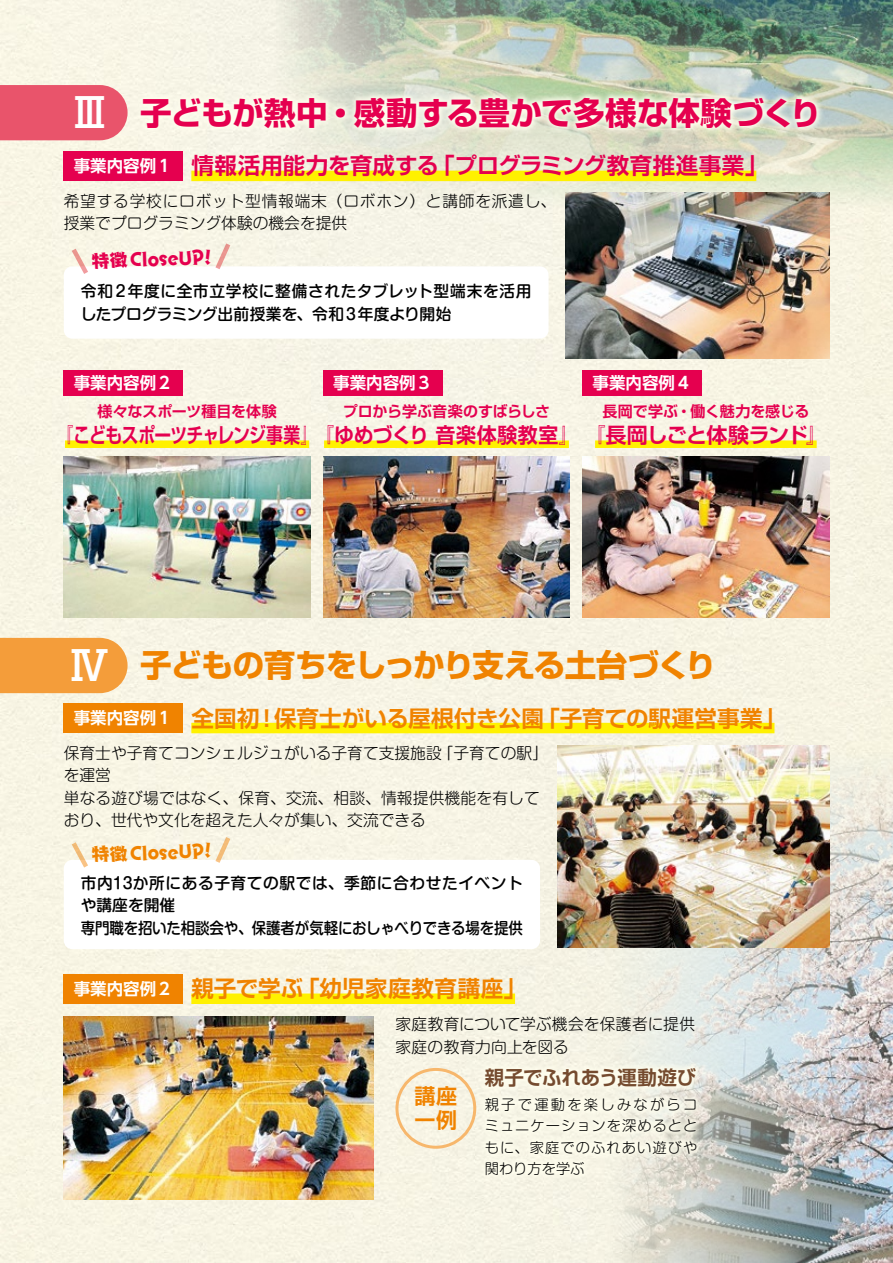
<style>
.page{position:relative;width:893px;height:1263px;background:#f7f4e5}
.page>*{position:absolute;margin:0;border:0;box-sizing:border-box;transform-origin:0 0}
.t1{font:500 40.5px "Shin Go Pro";color:#fff}
.t2{font:700 31.5px "Shin Go Pro";letter-spacing:-.005em;color:#e5004f}
.t3{font:700 31.5px "Shin Go Pro";letter-spacing:-.035em;color:#f08300}
.t4{font:700 22.5px "Shin Go Pro De";letter-spacing:.005em;color:#f08300}
.t5{font:700 22.5px "Shin Go Pro De";letter-spacing:.005em;color:#e5004f}
.t6{font:700 22.5px "Shin Go Pro De";letter-spacing:.025em;color:#f08300}
.t7{font:700 21px "Shin Go Pro De";letter-spacing:-.035em;color:#e5004f;scale:.95 1}
.t8{font:700 21px "Shin Go Pro De";letter-spacing:-.035em;color:#e5004f;scale:.8 1}
.t9{font:700 21px/24px "Shin Go Pro De";color:#f08300}
.t10{font:700 19.5px "Shin Go Pro De";letter-spacing:-.005em;color:#754b2f}
.t11{font:18px "Gospel Std EB";color:#e5004f}
.t12{font:18px "Gospel Std EB";color:#f08300}
.t13{font:700 16.5px "UD Shin Go Pro De";color:#fff}
.t14{font:300 15.75px/22.5px "Shin M Go Pro";color:#000}
.t15{font:500 15.75px/22.5px "Shin M Go Pro";color:#000}
.t16{font:500 15.75px/22.5px "Shin M Go Pro";letter-spacing:.02em;color:#000}
.t17{font:300 15.75px/22.5px "Shin M Go Pro";letter-spacing:.045em;color:#000}
.t18{font:700 15px "Shin Go Pro De";letter-spacing:-.005em;color:#e5004f}
.t19{font:300 14.25px/21px "Shin M Go Pro";letter-spacing:.075em;color:#000;text-align:justify}
</style>
<div class="page">
<img style="left:608px;top:752px;width:285px;height:511px">
<img style="left:0;top:0;width:1px;height:219px">
<img style="left:271px;top:0;width:622px;height:207px">
<div style="left:64px;top:266px;width:485px;height:73px;background:#fff;border-radius:9px"></div>
<div style="left:64px;top:860px;width:476px;height:89px;background:#fff;border-radius:9px"></div>
<div style="left:191px;top:171px;width:565px;height:10px;background:#fff100"></div>
<div style="left:191px;top:723px;width:583px;height:10px;background:#fff100"></div>
<div style="left:191px;top:993px;width:324px;height:11px;background:#fff100"></div>
<div style="left:65px;top:440px;width:244px;height:8px;background:#fff100"></div>
<div style="left:324px;top:440px;width:245px;height:8px;background:#fff100"></div>
<div style="left:595px;top:440px;width:222px;height:8px;background:#fff100"></div>
<div style="left:64px;top:151px;width:119px;height:30px;background:#e5004f"></div>
<div style="left:64px;top:703px;width:119px;height:30px;background:#f08300"></div>
<div style="left:64px;top:974px;width:119px;height:29px;background:#f08300"></div>
<div style="left:64px;top:370px;width:119px;height:25px;background:#e5004f"></div>
<div style="left:323px;top:370px;width:119px;height:25px;background:#e5004f"></div>
<div style="left:583px;top:370px;width:119px;height:25px;background:#e5004f"></div>
<div style="left:395px;top:1068px;width:81px;height:81px;border:3px solid #f7b76c;border-radius:50%"></div>
<div style="left:478px;top:1061px;width:226px;height:121px;background:#fffeee"></div>
<svg style="left:70px;top:247px;width:20px;height:27px"></svg>
<svg style="left:213px;top:242px;width:20px;height:27px"></svg>
<svg style="left:70px;top:840px;width:20px;height:28px"></svg>
<svg style="left:213px;top:835px;width:20px;height:28px"></svg>
<img style="left:557px;top:745px;width:272px;height:203px">
<img style="left:566px;top:193px;width:263px;height:166px">
<img style="left:63px;top:456px;width:247px;height:162px">
<img style="left:323px;top:456px;width:247px;height:162px">
<img style="left:583px;top:456px;width:246px;height:162px">
<img style="left:63px;top:1016px;width:311px;height:183px">
<svg style="left:134px;top:90px;width:690px;height:46px;background:#edefdd"></svg>
<div style="left:0;top:85px;width:128px;height:55px;background:#e9546b"></div>
<div style="left:0;top:638px;width:128px;height:55px;background:#f49d3a"></div>
<h1 class="t1" style="left:69px;top:79px;width:42px">Ⅲ</h1>
<h2 class="t2" style="left:140px;top:88px;width:683px">子どもが熱中・感動する豊かで多様な体験づくり</h2>
<p class="t13" style="left:74px;top:152px;width:100px">事業内容例１</p>
<h3 class="t5" style="left:191px;top:147px;width:578px">情報活用能力を育成する「プログラミング教育推進事業」</h3>
<p class="t17" style="left:64px;top:188px;width:494px">希望する学校にロボット型情報端末（ロボホン）と講師を派遣し、授業でプログラミング体験の機会を提供</p>
<p class="t11" style="left:91px;top:249px;width:121px;rotate:-2deg">特徴CloseUP!</p>
<p class="t16" style="left:81px;top:278px;width:452px">令和２年度に全市立学校に整備されたタブレット型端末を活用したプログラミング出前授業を、令和３年度より開始</p>
<p class="t13" style="left:74px;top:369px;width:100px">事業内容例２</p>
<p class="t13" style="left:333px;top:369px;width:100px">事業内容例３</p>
<p class="t13" style="left:593px;top:369px;width:101px">事業内容例４</p>
<p class="t18" style="left:97px;top:399px;width:181px">様々なスポーツ種目を体験</p>
<h3 class="t8" style="left:57px;top:418px;width:328px">『こどもスポーツチャレンジ事業』</h3>
<p class="t18" style="left:343px;top:399px;width:209px">プロから学ぶ音楽のすばらしさ</p>
<h3 class="t7" style="left:314px;top:418px;width:542px">『ゆめづくり 音楽体験教室』『長岡しごと体験ランド』</h3>
<p class="t18" style="left:602px;top:399px;width:208px">長岡で学ぶ・働く魅力を感じる</p>
<h1 class="t1" style="left:69px;top:632px;width:42px">Ⅳ</h1>
<h2 class="t3" style="left:140px;top:640px;width:577px">子どもの育ちをしっかり支える土台づくり</h2>
<p class="t13" style="left:74px;top:704px;width:100px">事業内容例１</p>
<h3 class="t4" style="left:191px;top:699px;width:596px">全国初！保育士がいる屋根付き公園「子育ての駅運営事業」</h3>
<p class="t14" style="left:64px;top:740px;width:486px">保育士や子育てコンシェルジュがいる子育て支援施設「子育ての駅」を運営<br>単なる遊び場ではなく、保育、交流、相談、情報提供機能を有しており、世代や文化を超えた人々が集い、交流できる</p>
<p class="t12" style="left:91px;top:843px;width:121px;rotate:-2deg">特徴CloseUP!</p>
<p class="t15" style="left:81px;top:869px;width:444px">市内13か所にある子育ての駅では、季節に合わせたイベントや講座を開催<br>専門職を招いた相談会や、保護者が気軽におしゃべりできる場を提供</p>
<p class="t13" style="left:74px;top:975px;width:100px">事業内容例２</p>
<h3 class="t6" style="left:191px;top:970px;width:336px">親子で学ぶ「幼児家庭教育講座」</h3>
<p class="t14" style="left:395px;top:1011px;width:301px">家庭教育について学ぶ機会を保護者に提供家庭の教育力向上を図る</p>
<h3 class="t9" style="left:415px;top:1082px;width:44px">講座一例</h3>
<p class="t10" style="left:485px;top:1062px;width:213px">親子でふれあう運動遊び</p>
<p class="t19" style="left:485px;top:1093px;width:214px">親子で運動を楽しみながらコミュニケーションを深めるとともに、家庭でのふれあい遊びや関わり方を学ぶ</p>
</div>
